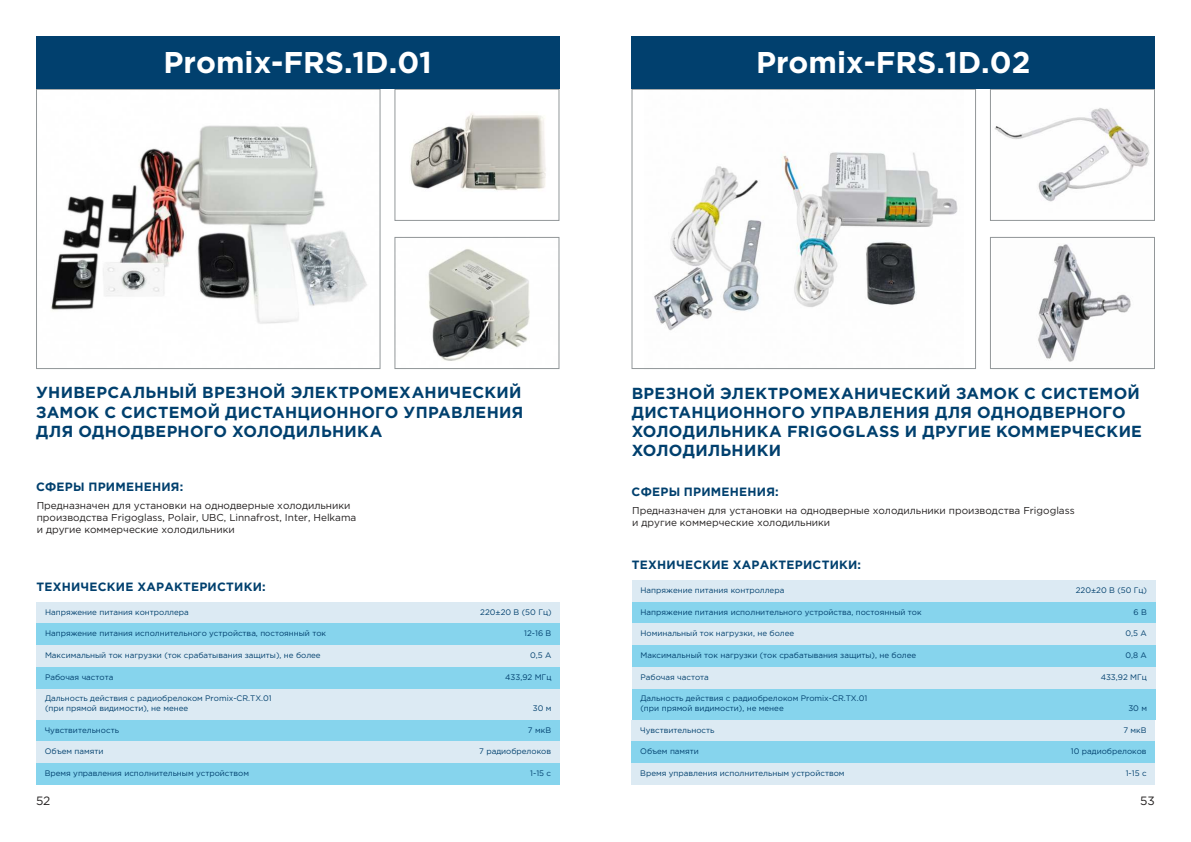
<style>
.page{position:relative;width:1191px;height:842px;background:#fff}
.page>*{position:absolute;margin:0;border:0;box-sizing:border-box;transform-origin:0 0}
.t1{font:700 30px "Gotham Pro";color:#fff}
.t2{font:700 16px/19.2px "Gotham Pro";letter-spacing:.02em;color:#01406e}
.t3{font:700 12px "Gotham Pro";letter-spacing:.02em;color:#01406e}
.t4{font:12px "Gotham Pro";color:#221f1f}
.t5{font:10px/12px "Gotham Pro";color:#221f1f}
.t6{font:8px/9.6px "Gotham Pro";color:#01406e}
</style>
<div class="page">
<img style="left:51px;top:125px;width:316px;height:199px">
<div style="left:36px;top:89px;width:344px;height:280px;border:1px solid #929799"></div>
<img style="left:654px;top:152px;width:304px;height:179px">
<div style="left:631px;top:89px;width:345px;height:280px;border:1px solid #929799"></div>
<img style="left:410px;top:113px;width:136px;height:77px">
<div style="left:394px;top:89px;width:165px;height:132px;border:1px solid #929799"></div>
<img style="left:994px;top:108px;width:156px;height:94px">
<div style="left:990px;top:89px;width:165px;height:132px;border:1px solid #929799"></div>
<img style="left:428px;top:249px;width:102px;height:112px">
<div style="left:394px;top:237px;width:165px;height:132px;border:1px solid #929799"></div>
<img style="left:1038px;top:244px;width:93px;height:118px">
<div style="left:990px;top:237px;width:165px;height:132px;border:1px solid #929799"></div>
<div style="left:36px;top:36px;width:523px;height:53px;background:#01406e"></div>
<div style="left:631px;top:36px;width:524px;height:53px;background:#01406e"></div>
<div style="left:36px;top:602px;width:524px;height:21px;background:#dceaf3"></div>
<div style="left:36px;top:688px;width:524px;height:32px;background:#dceaf3"></div>
<div style="left:36px;top:623px;width:524px;height:22px;background:#86d4ed"></div>
<div style="left:36px;top:720px;width:523px;height:21px;background:#86d4ed"></div>
<div style="left:36px;top:763px;width:523px;height:22px;background:#86d4ed"></div>
<div style="left:36px;top:667px;width:524px;height:21px;background:#86d4ed"></div>
<div style="left:36px;top:645px;width:524px;height:22px;background:#dceaf3"></div>
<div style="left:36px;top:741px;width:523px;height:22px;background:#dceaf3"></div>
<div style="left:632px;top:580px;width:523px;height:22px;background:#dceaf3"></div>
<div style="left:632px;top:688px;width:523px;height:32px;background:#86d4ed"></div>
<div style="left:632px;top:602px;width:523px;height:21px;background:#86d4ed"></div>
<div style="left:631px;top:720px;width:524px;height:21px;background:#dceaf3"></div>
<div style="left:631px;top:763px;width:524px;height:22px;background:#dceaf3"></div>
<div style="left:632px;top:667px;width:523px;height:21px;background:#dceaf3"></div>
<div style="left:632px;top:645px;width:523px;height:22px;background:#86d4ed"></div>
<div style="left:632px;top:623px;width:523px;height:22px;background:#dceaf3"></div>
<div style="left:631px;top:741px;width:524px;height:22px;background:#86d4ed"></div>
<h1 class="t1" style="left:164px;top:45px;width:270px">Promix-FRS.1D.01</h1>
<h1 class="t1" style="left:756px;top:45px;width:276px">Promix-FRS.1D.02</h1>
<h1 class="t1" style="left:169px;top:48px;width:260px">Promix-AD.ET.01</h1>
<h1 class="t1" style="left:764px;top:48px;width:260px">Promix-AD.ET 1</h1>
<h2 class="t2" style="left:36px;top:383px;width:489px">УНИВЕРСАЛЬНЫЙ ВРЕЗНОЙ ЭЛЕКТРОМЕХАНИЧЕСКИЙ<br>ЗАМОК С СИСТЕМОЙ ДИСТАНЦИОННОГО УПРАВЛЕНИЯ<br>ДЛЯ ОДНОДВЕРНОГО ХОЛОДИЛЬНИКА</h2>
<h3 class="t3" style="left:36px;top:480px;width:149px">СФЕРЫ ПРИМЕНЕНИЯ:</h3>
<p class="t5" style="left:37px;top:499px;width:321px">Предназначен для установки на однодверные холодильники производства Frigoglass, Polair, UBC, Linnafrost, Inter, Helkama и другие коммерческие холодильники</p>
<h2 class="t2" style="left:631px;top:383px;width:512px">ВРЕЗНОЙ ЭЛЕКТРОМЕХАНИЧЕСКИЙ ЗАМОК С СИСТЕМОЙ ДИСТАНЦИОННОГО УПРАВЛЕНИЯ ДЛЯ ОДНОДВЕРНОГО ХОЛОДИЛЬНИКА FRIGOGLASS И ДРУГИЕ КОММЕРЧЕСКИЕ ХОЛОДИЛЬНИКИ</h2>
<h3 class="t3" style="left:631px;top:485px;width:149px">СФЕРЫ ПРИМЕНЕНИЯ:</h3>
<p class="t5" style="left:632px;top:505px;width:444px">Предназначен для установки на однодверные холодильники производства Frigoglass и другие коммерческие холодильники</p>
<h3 class="t3" style="left:632px;top:558px;width:231px">ТЕХНИЧЕСКИЕ ХАРАКТЕРИСТИКИ:</h3>
<h3 class="t3" style="left:36px;top:579px;width:231px">ТЕХНИЧЕСКИЕ ХАРАКТЕРИСТИКИ:</h3>
<p class="t6" style="left:640px;top:585px;width:145px">Напряжение питания контроллера</p>
<p class="t6" style="left:1075px;top:585px;width:73px">220±20 В (50 Гц)</p>
<p class="t6" style="left:45px;top:607px;width:145px">Напряжение питания контроллера</p>
<p class="t6" style="left:480px;top:607px;width:73px">220±20 В (50 Гц)</p>
<p class="t6" style="left:640px;top:607px;width:283px">Напряжение питания исполнительного устройства, постоянный ток</p>
<p class="t6" style="left:1133px;top:607px;width:15px">6 В</p>
<p class="t6" style="left:45px;top:629px;width:283px">Напряжение питания исполнительного устройства, постоянный ток</p>
<p class="t6" style="left:524px;top:629px;width:29px">12-16 В</p>
<p class="t6" style="left:640px;top:629px;width:155px">Номинальный ток нагрузки, не более</p>
<p class="t6" style="left:1125px;top:629px;width:23px">0,5 А</p>
<p class="t6" style="left:45px;top:650px;width:277px">Максимальный ток нагрузки (ток срабатывания защиты), не более</p>
<p class="t6" style="left:530px;top:650px;width:23px">0,5 А</p>
<p class="t6" style="left:640px;top:650px;width:277px">Максимальный ток нагрузки (ток срабатывания защиты), не более</p>
<p class="t6" style="left:1125px;top:650px;width:23px">0,8 А</p>
<p class="t6" style="left:45px;top:672px;width:70px">Рабочая частота</p>
<p class="t6" style="left:505px;top:672px;width:48px">433,92 МГц</p>
<p class="t6" style="left:640px;top:672px;width:70px">Рабочая частота</p>
<p class="t6" style="left:1100px;top:672px;width:48px">433,92 МГц</p>
<p class="t6" style="left:45px;top:694px;width:228px">Дальность действия с радиобрелоком Promix-CR.TX.01 (при прямой видимости), не менее</p>
<p class="t6" style="left:533px;top:703px;width:20px">30 м</p>
<p class="t6" style="left:640px;top:694px;width:228px">Дальность действия с радиобрелоком Promix-CR.TX.01 (при прямой видимости), не менее</p>
<p class="t6" style="left:1128px;top:703px;width:20px">30 м</p>
<p class="t6" style="left:45px;top:725px;width:76px">Чувствительность</p>
<p class="t6" style="left:528px;top:725px;width:25px">7 мкВ</p>
<p class="t6" style="left:45px;top:768px;width:206px">Время управления исполнительным устройством</p>
<p class="t6" style="left:530px;top:768px;width:22px">1-15 с</p>
<p class="t6" style="left:45px;top:747px;width:60px">Объем памяти</p>
<p class="t6" style="left:479px;top:747px;width:73px">7 радиобрелоков</p>
<p class="t6" style="left:640px;top:725px;width:76px">Чувствительность</p>
<p class="t6" style="left:1123px;top:725px;width:25px">7 мкВ</p>
<p class="t6" style="left:640px;top:768px;width:206px">Время управления исполнительным устройством</p>
<p class="t6" style="left:1125px;top:768px;width:22px">1-15 с</p>
<p class="t6" style="left:640px;top:747px;width:60px">Объем памяти</p>
<p class="t6" style="left:1071px;top:747px;width:77px">10 радиобрелоков</p>
<h3 class="t4" style="left:36px;top:794px;width:16px">52</h3>
<h3 class="t4" style="left:1140px;top:794px;width:16px">53</h3>
</div>
